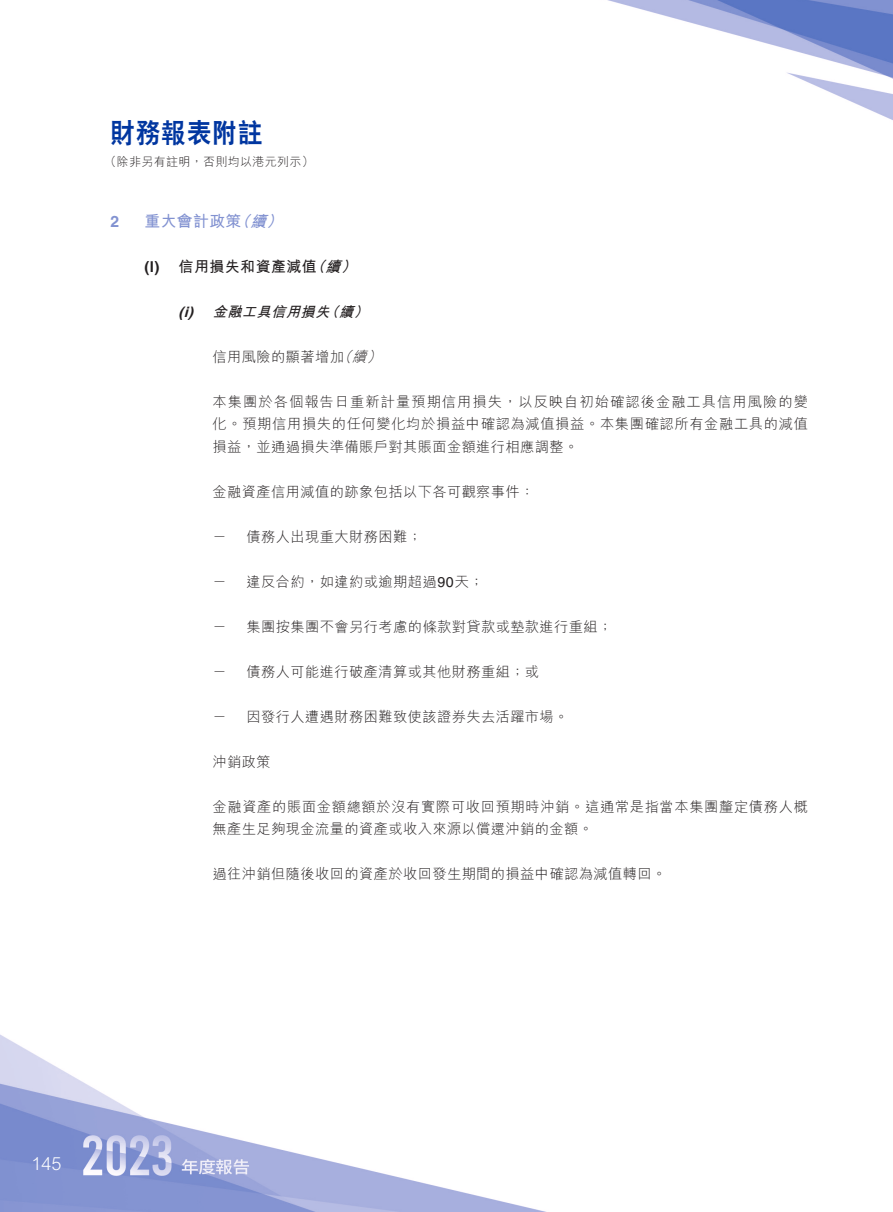
<style>
.page{position:relative;width:893px;height:1212px;background:#fff}
.page>*{position:absolute;margin:0;border:0;box-sizing:border-box;transform-origin:0 0}
.t1{font:800 27px "C Hei 2 HK";letter-spacing:.05em;color:#0036a0;scale:.9 1}
.t2{font:300 18px "M Hei HK";color:#fff}
.t3{font:700 15.75px "M Hei HK";letter-spacing:.03em;color:#8292d1}
.t4{font:italic 700 15.75px "M Hei HK";color:#8292d1}
.t5{font:700 15.75px "Helvetica LT Std";color:#8292d1}
.t6{font:700 15px "M Hei HK";letter-spacing:.03em;color:#231f20}
.t7{font:italic 700 15px "M Hei HK";color:#231f20}
.t8{font:700 15px "Helvetica LT Std";color:#231f20}
.t9{font:300 14.25px/22.5px "M Hei HK";letter-spacing:.03em;color:#231f20;text-align:justify}
.t10{font:italic 700 14.25px "M Hei HK";color:#231f20}
.t11{font:italic 700 14.25px "Helvetica LT Std";color:#231f20}
.t12{font:italic 300 14.25px "M Hei HK";color:#231f20}
.t13{font:300 12px "M Hei HK";letter-spacing:.03em;color:#231f20}
.s1{font-family:"Helvetica LT Std";font-weight:400}
</style>
<div class="page">
<img style="left:0;top:0;width:893px;height:1212px">
<h1 class="t1" style="left:111px;top:115px;width:170px">財務報表附註</h1>
<p class="t13" style="left:105px;top:155px;width:211px">（除非另有註明，否則均以港元列示(</p>
<p class="t5" style="left:111px;top:212px;width:10px">2</p>
<p class="t3" style="left:145px;top:209px;width:98px">重大會計政策</p>
<p class="t4" style="left:234px;top:209px;width:23px">（</p>
<p class="t4" style="left:267px;top:209px;width:23px">(</p>
<p class="t4" style="left:250px;top:209px;width:23px">續</p>
<p class="t8" style="left:145px;top:257px;width:16px">l( )</p>
<p class="t6" style="left:179px;top:255px;width:140px">信用損失和資產減值</p>
<p class="t7" style="left:310px;top:255px;width:22px">（</p>
<p class="t7" style="left:341px;top:255px;width:22px">(</p>
<p class="t7" style="left:326px;top:255px;width:22px">續</p>
<p class="t11" style="left:179px;top:303px;width:15px">i(</p>
<p class="t11" style="left:188px;top:303px;width:11px">)</p>
<p class="t10" style="left:213px;top:301px;width:147px">金融工具信用損失續</p>
<p class="t10" style="left:324px;top:301px;width:21px">（</p>
<p class="t10" style="left:354px;top:301px;width:21px">(</p>
<p class="t12" style="left:352px;top:349px;width:20px">續</p>
<p class="t12" style="left:338px;top:349px;width:20px">（</p>
<p class="t12" style="left:367px;top:349px;width:20px">(</p>
<p class="t9" style="left:213px;top:345px;width:133px">信用風險的顯著增加</p>
<p class="t9" style="left:213px;top:390px;width:597px">本集團於各個報告日重新計量預期信用損失，以反映自初始確認後金融工具信用風險的變化。預期信用損失的任何變化均於損益中確認為減值損益。本集團確認所有金融工具的減值損益，並通過損失準備賬戶對其賬面金額進行相應調整。</p>
<p class="t9" style="left:213px;top:480px;width:323px">金融資產信用減值的跡象包括以下各可觀察事件：</p>
<p class="t9" style="left:247px;top:525px;width:177px">債務人出現重大財務困難;</p>
<p class="t9" style="left:213px;top:525px;width:16px">－</p>
<p class="t9" style="left:213px;top:570px;width:16px">－</p>
<p class="t9" style="left:213px;top:615px;width:16px">－</p>
<p class="t9" style="left:213px;top:660px;width:16px">－</p>
<p class="t9" style="left:247px;top:570px;width:239px">違反合約，如違約或逾期超過<span class="s1">90</span>天;</p>
<p class="t9" style="left:247px;top:615px;width:367px">集團按集團不會另行考慮的條款對貸款或墊款進行重組;</p>
<p class="t9" style="left:247px;top:660px;width:294px">債務人可能進行破產清算或其他財務重組；或</p>
<p class="t9" style="left:247px;top:705px;width:323px">因發行人遭遇財務困難致使該證券失去活躍市場。</p>
<p class="t9" style="left:213px;top:705px;width:16px">－</p>
<p class="t9" style="left:213px;top:750px;width:60px">沖銷政策</p>
<p class="t9" style="left:213px;top:795px;width:597px">金融資產的賬面金額總額於沒有實際可收回預期時沖銷。這通常是指當本集團釐定債務人概無產生足夠現金流量的資產或收入來源以償還沖銷的金額。</p>
<p class="t9" style="left:213px;top:862px;width:455px">過往沖銷但隨後收回的資產於收回發生期間的損益中確認為減值轉回。</p>
<p class="t2" style="left:31px;top:1154px;width:32px">145</p>
</div>
